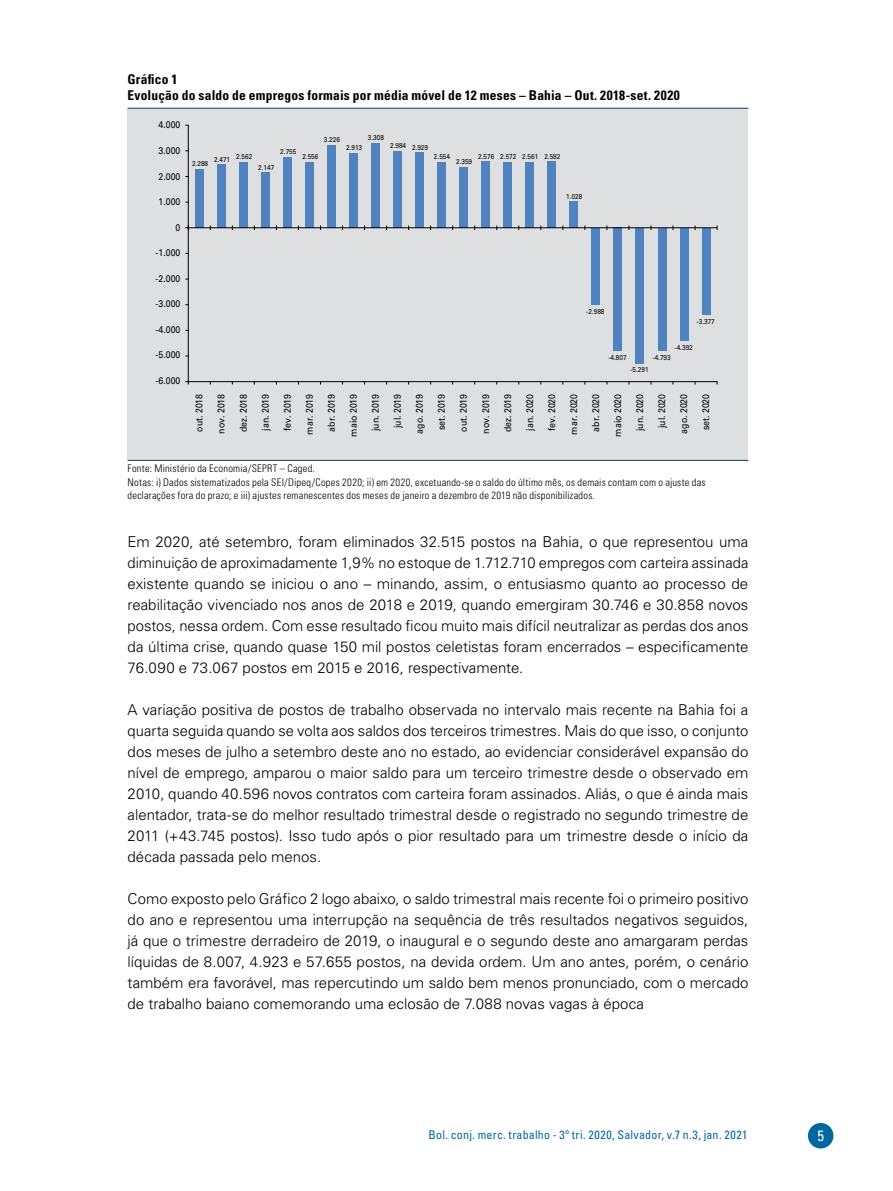
<style>
.page{position:relative;width:893px;height:1191px;background:#fff}
.page>*{position:absolute;margin:0;border:0;box-sizing:border-box;transform-origin:0 0}
.t1{font:300 15px/21px "Univers LT Std";color:#000;text-align:justify}
.t2{font:condensed 15px "Univers LT Std";color:#fff}
.t3{font:700 condensed 13.5px/16.2px "Univers LT Std";letter-spacing:.015em;color:#000}
.t4{font:condensed 12px "Univers LT Std";letter-spacing:.02em;color:#00689e}
.t5{font:300 condensed 10.5px/13.5px "Univers LT Std";letter-spacing:.02em;color:#000}
.t6{font:9.6px "Univers LT Std";color:#010101;scale:.91 1}
.t7{font:7.05px "Univers LT Std";color:#010101;scale:.91 1}
</style>
<div class="page">
<div style="left:808px;top:1123px;width:25px;height:25px;background:#00689e;border-radius:50%"></div>
<div style="left:128px;top:108px;width:620px;height:352px;background:#dedfe0"></div>
<hr style="left:128px;top:460px;width:620px;height:1px;background:#2a5071">
<hr style="left:128px;top:108px;width:620px;height:1px;background:#2a5071">
<hr style="left:188px;top:381px;width:529px;height:1px;background:#000">
<hr style="left:188px;top:125px;width:1px;height:257px;background:#000">
<div style="left:195px;top:169px;width:9px;height:59px;background:#4f82be"></div>
<div style="left:217px;top:164px;width:9px;height:64px;background:#4f82be"></div>
<div style="left:239px;top:162px;width:9px;height:66px;background:#4f82be"></div>
<div style="left:261px;top:173px;width:9px;height:55px;background:#4f82be"></div>
<div style="left:283px;top:157px;width:9px;height:71px;background:#4f82be"></div>
<div style="left:305px;top:162px;width:9px;height:66px;background:#4f82be"></div>
<div style="left:327px;top:145px;width:9px;height:83px;background:#4f82be"></div>
<div style="left:349px;top:153px;width:9px;height:75px;background:#4f82be"></div>
<div style="left:371px;top:143px;width:9px;height:85px;background:#4f82be"></div>
<div style="left:393px;top:151px;width:9px;height:77px;background:#4f82be"></div>
<div style="left:415px;top:153px;width:9px;height:75px;background:#4f82be"></div>
<div style="left:437px;top:162px;width:9px;height:66px;background:#4f82be"></div>
<div style="left:459px;top:167px;width:9px;height:61px;background:#4f82be"></div>
<div style="left:481px;top:162px;width:9px;height:66px;background:#4f82be"></div>
<div style="left:503px;top:162px;width:9px;height:66px;background:#4f82be"></div>
<div style="left:525px;top:162px;width:9px;height:66px;background:#4f82be"></div>
<div style="left:547px;top:161px;width:9px;height:67px;background:#4f82be"></div>
<div style="left:569px;top:201px;width:9px;height:27px;background:#4f82be"></div>
<div style="left:591px;top:228px;width:9px;height:76px;background:#4f82be"></div>
<div style="left:613px;top:228px;width:9px;height:123px;background:#4f82be"></div>
<div style="left:636px;top:228px;width:8px;height:135px;background:#4f82be"></div>
<div style="left:658px;top:228px;width:8px;height:123px;background:#4f82be"></div>
<div style="left:680px;top:228px;width:8px;height:112px;background:#4f82be"></div>
<div style="left:702px;top:228px;width:8px;height:86px;background:#4f82be"></div>
<hr style="left:188px;top:227px;width:529px;height:1px;background:#000">
<p class="t3" style="left:128px;top:71px;width:554px">Gráfico 1<br>Evolução do saldo de empregos formais por média móvel de 12 meses – Bahia – Out. 2018-set. 2020</p>
<p class="t6" style="left:159px;top:119px;width:25px">4.000</p>
<p class="t6" style="left:159px;top:145px;width:25px">3.000</p>
<p class="t6" style="left:159px;top:170px;width:25px">2.000</p>
<p class="t6" style="left:159px;top:196px;width:25px">1.000</p>
<p class="t6" style="left:176px;top:221px;width:7px">0</p>
<p class="t6" style="left:156px;top:247px;width:29px">-1.000</p>
<p class="t6" style="left:156px;top:273px;width:29px">-2.000</p>
<p class="t6" style="left:156px;top:298px;width:29px">-3.000</p>
<p class="t6" style="left:156px;top:324px;width:29px">-4.000</p>
<p class="t6" style="left:156px;top:349px;width:29px">-5.000</p>
<p class="t6" style="left:156px;top:375px;width:29px">-6.000</p>
<p class="t7" style="left:368px;top:133px;width:19px">3.308</p>
<p class="t7" style="left:324px;top:135px;width:19px">3.226</p>
<p class="t7" style="left:390px;top:142px;width:43px">2.984 2.929</p>
<p class="t7" style="left:346px;top:143px;width:19px">2.913</p>
<p class="t7" style="left:280px;top:147px;width:19px">2.755</p>
<p class="t7" style="left:478px;top:152px;width:92px">2.576 2.572 2.561 2.582</p>
<p class="t7" style="left:214px;top:153px;width:43px">2.471 2.562</p>
<p class="t7" style="left:302px;top:153px;width:19px">2.556</p>
<p class="t7" style="left:434px;top:153px;width:19px">2.554</p>
<p class="t7" style="left:456px;top:158px;width:19px">2.359</p>
<p class="t7" style="left:192px;top:159px;width:19px">2.288</p>
<p class="t7" style="left:258px;top:163px;width:19px">2.147</p>
<p class="t7" style="left:566px;top:192px;width:19px">1.028</p>
<p class="t7" style="left:586px;top:307px;width:22px">-2.988</p>
<p class="t7" style="left:608px;top:354px;width:22px">-4.807</p>
<p class="t7" style="left:697px;top:317px;width:22px">-3.377</p>
<p class="t7" style="left:675px;top:343px;width:22px">-4.392</p>
<p class="t7" style="left:652px;top:353px;width:22px">-4.793</p>
<p class="t7" style="left:630px;top:365px;width:22px">-5.291</p>
<p class="t6" style="left:194px;top:431px;width:43px;rotate:-90deg">out. 2018</p>
<p class="t6" style="left:216px;top:433px;width:45px;rotate:-90deg">nov. 2018</p>
<p class="t6" style="left:238px;top:432px;width:44px;rotate:-90deg">dez. 2018</p>
<p class="t6" style="left:260px;top:431px;width:42px;rotate:-90deg">jan. 2019</p>
<p class="t6" style="left:282px;top:431px;width:42px;rotate:-90deg">fev. 2019</p>
<p class="t6" style="left:304px;top:434px;width:46px;rotate:-90deg">mar. 2019</p>
<p class="t6" style="left:326px;top:431px;width:43px;rotate:-90deg">abr. 2019</p>
<p class="t6" style="left:348px;top:436px;width:48px;rotate:-90deg">maio 2019</p>
<p class="t6" style="left:370px;top:431px;width:43px;rotate:-90deg">jun. 2019</p>
<p class="t6" style="left:392px;top:428px;width:39px;rotate:-90deg">jul. 2019</p>
<p class="t6" style="left:414px;top:433px;width:45px;rotate:-90deg">ago. 2019</p>
<p class="t6" style="left:436px;top:430px;width:41px;rotate:-90deg">set. 2019</p>
<p class="t6" style="left:458px;top:431px;width:43px;rotate:-90deg">out. 2019</p>
<p class="t6" style="left:480px;top:433px;width:45px;rotate:-90deg">nov. 2019</p>
<p class="t6" style="left:502px;top:432px;width:44px;rotate:-90deg">dez. 2019</p>
<p class="t6" style="left:524px;top:431px;width:42px;rotate:-90deg">jan. 2020</p>
<p class="t6" style="left:546px;top:431px;width:42px;rotate:-90deg">fev. 2020</p>
<p class="t6" style="left:568px;top:434px;width:46px;rotate:-90deg">mar. 2020</p>
<p class="t6" style="left:590px;top:431px;width:43px;rotate:-90deg">abr. 2020</p>
<p class="t6" style="left:612px;top:436px;width:48px;rotate:-90deg">maio 2020</p>
<p class="t6" style="left:634px;top:431px;width:43px;rotate:-90deg">jun. 2020</p>
<p class="t6" style="left:656px;top:428px;width:39px;rotate:-90deg">jul. 2020</p>
<p class="t6" style="left:678px;top:433px;width:45px;rotate:-90deg">ago. 2020</p>
<p class="t6" style="left:700px;top:430px;width:41px;rotate:-90deg">set. 2020</p>
<p class="t5" style="left:128px;top:462px;width:580px">Fonte: Ministério da Economia/SEPRT – Caged.<br>Notas: i) Dados sistematizados pela SEI/Dipeq/Copes 2020; ii) em 2020, excetuando-se o saldo do último mês, os demais contam com o ajuste das declarações fora do prazo; e iii) ajustes remanescentes dos meses de janeiro a dezembro de 2019 não disponibilizados.</p>
<p class="t1" style="left:128px;top:531px;width:622px">Em 2020, até setembro, foram eliminados 32.515 postos na Bahia, o que representou uma diminuição de aproximadamente 1,9% no estoque de 1.712.710 empregos com carteira assinada existente quando se iniciou o ano – minando, assim, o entusiasmo quanto ao processo de reabilitação vivenciado nos anos de 2018 e 2019, quando emergiram 30.746 e 30.858 novos postos, nessa ordem. Com esse resultado ficou muito mais difícil neutralizar as perdas dos anos da última crise, quando quase 150 mil postos celetistas foram encerrados – especificamente 76.090 e 73.067 postos em 2015 e 2016, respectivamente.</p>
<p class="t1" style="left:128px;top:699px;width:622px">A variação positiva de postos de trabalho observada no intervalo mais recente na Bahia foi a quarta seguida quando se volta aos saldos dos terceiros trimestres. Mais do que isso, o conjunto dos meses de julho a setembro deste ano no estado, ao evidenciar considerável expansão do nível de emprego, amparou o maior saldo para um terceiro trimestre desde o observado em 2010, quando 40.596 novos contratos com carteira foram assinados. Aliás, o que é ainda mais alentador, trata-se do melhor resultado trimestral desde o registrado no segundo trimestre de 2011 (+43.745 postos). Isso tudo após o pior resultado para um trimestre desde o início da década passada pelo menos.</p>
<p class="t1" style="left:128px;top:888px;width:622px">Como exposto pelo Gráfico 2 logo abaixo, o saldo trimestral mais recente foi o primeiro positivo do ano e representou uma interrupção na sequência de três resultados negativos seguidos, já que o trimestre derradeiro de 2019, o inaugural e o segundo deste ano amargaram perdas líquidas de 8.007, 4.923 e 57.655 postos, na devida ordem. Um ano antes, porém, o cenário também era favorável, mas repercutindo um saldo bem menos pronunciado, com o mercado de trabalho baiano comemorando uma eclosão de 7.088 novas vagas à época</p>
<p class="t4" style="left:428px;top:1127px;width:320px">Bol. conj. merc. trabalho - 3º tri. 2020, Salvador, v.7 n.3, jan. 2021</p>
<p class="t2" style="left:817px;top:1126px;width:8px">5</p>
</div>
